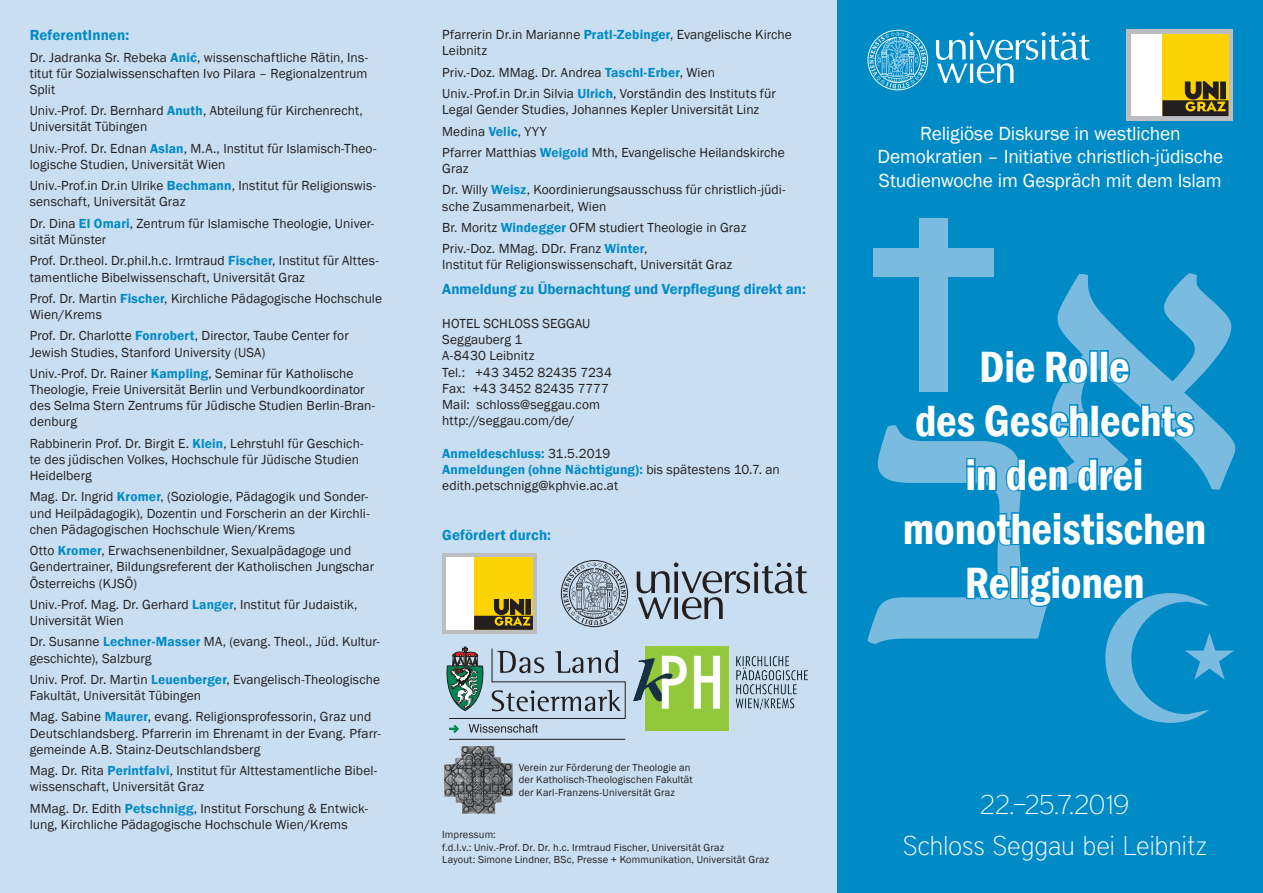
<style>
.page{position:relative;width:1263px;height:893px;background:#fff}
.page>*{position:absolute;margin:0;border:0;box-sizing:border-box;transform-origin:0 0}
.t1{font:600 condensed 45px/54px "Franklin Gothic";letter-spacing:-.005em;color:#fff;text-align:center}
.t2{font:100 27px/41px "District";letter-spacing:-.01em;color:#fff;text-align:center}
.t3{font:19.5px/23.4px "Franklin Gothic";letter-spacing:-.01em;color:#fff;text-align:center}
.t4{font:600 15px "Franklin Gothic";color:#008bc7}
.t5{font:13.5px/16.2px "Franklin Gothic";letter-spacing:.005em;color:#231f20}
.t6{font:10.5px/12.6px "Franklin Gothic";letter-spacing:.015em;color:#231f20}
.s1{font-weight:600;color:#008bc7}
</style>
<div class="page">
<div style="left:0;top:0;width:838px;height:893px;background:#c9def0"></div>
<div style="left:838px;top:0;width:425px;height:893px;background:#008bc7"></div>
<div style="left:1127px;top:30px;width:106px;height:91px;background:#bcbdc0"></div>
<div style="left:1131px;top:34px;width:31px;height:82px;background:#fff"></div>
<div style="left:1162px;top:34px;width:66px;height:82px;background:#fed304"></div>
<svg style="left:1162px;top:82px;width:66px;height:34px"></svg>
<svg style="left:867px;top:273px;width:368px;height:371px"></svg>
<div style="left:919px;top:219px;width:28px;height:173px;background:#7bbbe0"></div>
<div style="left:873px;top:248px;width:120px;height:29px;background:#7bbbe0"></div>
<div style="left:442px;top:553px;width:95px;height:81px;background:#bcbdc0"></div>
<div style="left:446px;top:557px;width:28px;height:73px;background:#fff"></div>
<div style="left:474px;top:557px;width:59px;height:73px;background:#fed304"></div>
<svg style="left:474px;top:599px;width:59px;height:31px"></svg>
<hr style="left:449px;top:739px;width:176px;height:1px;background:#231f20">
<svg style="left:446px;top:646px;width:180px;height:87px"></svg>
<img style="left:443px;top:745px;width:70px;height:69px">
<svg style="left:867px;top:30px;width:61px;height:60px"></svg>
<svg style="left:936px;top:32px;width:154px;height:51px"></svg>
<svg style="left:561px;top:560px;width:67px;height:67px"></svg>
<svg style="left:637px;top:562px;width:170px;height:57px"></svg>
<img style="left:633px;top:646px;width:175px;height:84px">
<svg style="left:979px;top:348px;width:59px;height:37px"></svg>
<svg style="left:1044px;top:348px;width:46px;height:37px"></svg>
<div style="left:1089px;top:350px;width:9px;height:33px;border:3px solid #008bc7"></div>
<div style="left:1099px;top:350px;width:10px;height:33px;border:3px solid #008bc7"></div>
<svg style="left:1107px;top:356px;width:25px;height:29px"></svg>
<svg style="left:913px;top:402px;width:178px;height:37px"></svg>
<div style="left:1090px;top:404px;width:9px;height:33px;border:3px solid #008bc7"></div>
<svg style="left:1098px;top:403px;width:99px;height:37px"></svg>
<svg style="left:965px;top:456px;width:33px;height:37px"></svg>
<svg style="left:1004px;top:456px;width:140px;height:40px"></svg>
<svg style="left:902px;top:510px;width:305px;height:38px"></svg>
<svg style="left:964px;top:564px;width:48px;height:37px"></svg>
<div style="left:1010px;top:566px;width:9px;height:33px;border:3px solid #008bc7"></div>
<svg style="left:1019px;top:564px;width:215px;height:159px"></svg>
<p class="t4" style="left:30px;top:26px;width:101px">ReferentInnen:</p>
<p class="t5" style="left:30px;top:49px;width:340px;text-align:justify">Dr. Jadranka Sr. Rebeka <span class="s1">Anić</span>, wissenschaftliche Rätin, Ins&shy;titut für Sozialwissenschaften Ivo Pilara – Regionalzentrum Split</p>
<p class="t5" style="left:30px;top:103px;width:335px">Univ.-Prof. Dr. Bernhard <span class="s1">Anuth</span>, Abteilung für Kirchenrecht,<br>Universität Tübingen</p>
<p class="t5" style="left:30px;top:140px;width:348px">Univ.-Prof. Dr. Ednan <span class="s1">Aslan</span>, M.A., Institut für Islamisch-Theo&shy;logische Studien, Universität Wien</p>
<p class="t5" style="left:30px;top:178px;width:348px">Univ.-Prof.in Dr.in Ulrike <span class="s1">Bechmann</span>, Institut für Religionswis&shy;senschaft, Universität Graz</p>
<p class="t5" style="left:30px;top:215px;width:346px">Dr. Dina <span class="s1">El Omari</span>, Zentrum für Islamische Theologie, Univer&shy;sität Münster</p>
<p class="t5" style="left:30px;top:253px;width:351px">Prof. Dr.theol. Dr.phil.h.c. Irmtraud <span class="s1">Fischer</span>, Institut für Alttes&shy;tamentliche Bibelwissenschaft, Universität Graz</p>
<p class="t5" style="left:30px;top:290px;width:354px">Prof. Dr. Martin <span class="s1">Fischer</span>, Kirchliche Pädagogische Hochschule<br>Wien/Krems</p>
<p class="t5" style="left:30px;top:328px;width:320px">Prof. Dr. Charlotte <span class="s1">Fonrobert</span>, Director, Taube Center for<br>Jewish Studies, Stanford University (USA)</p>
<p class="t5" style="left:30px;top:365px;width:347px">Univ.-Prof. Dr. Rainer <span class="s1">Kampling</span>, Seminar für Katholische Theologie, Freie Universität Berlin und Verbundkoordinator des Selma Stern Zentrums für Jüdische Studien Berlin-Bran&shy;denburg</p>
<p class="t5" style="left:30px;top:435px;width:335px">Rabbinerin Prof. Dr. Birgit E. <span class="s1">Klein</span>, Lehrstuhl für Geschich&shy;te des jüdischen Volkes, Hochschule für Jüdische Studien<br>Heidelberg</p>
<p class="t5" style="left:30px;top:489px;width:341px;text-align:justify">Mag. Dr. Ingrid <span class="s1">Kromer</span>, (Soziologie, Pädagogik und Sonder&shy;und Heilpädagogik), Dozentin und Forscherin an der Kirchli&shy;chen Pädagogischen Hochschule Wien/Krems</p>
<p class="t5" style="left:30px;top:543px;width:346px">Otto <span class="s1">Kromer</span>, Erwachsenenbildner, Sexualpädagoge und<br>Gendertrainer, Bildungsreferent der Katholischen Jungschar<br>Österreichs (KJSÖ)</p>
<p class="t5" style="left:30px;top:597px;width:329px">Univ.-Prof. Mag. Dr. Gerhard <span class="s1">Langer</span>, Institut für Judaistik,<br>Universität Wien</p>
<p class="t5" style="left:30px;top:634px;width:352px">Dr. Susanne <span class="s1">Lechner-Masser</span> MA, (evang. Theol., Jüd. Kultur&shy;geschichte), Salzburg</p>
<p class="t5" style="left:30px;top:672px;width:352px">Univ. Prof. Dr. Martin <span class="s1">Leuenberger</span>, Evangelisch-Theologische<br>Fakultät, Universität Tübingen</p>
<p class="t5" style="left:30px;top:709px;width:353px">Mag. Sabine <span class="s1">Maurer</span>, evang. Religionsprofessorin, Graz und<br>Deutschlandsberg. Pfarrerin im Ehrenamt in der Evang. Pfarr&shy;gemeinde A.B. Stainz-Deutschlandsberg</p>
<p class="t5" style="left:30px;top:763px;width:349px">Mag. Dr. Rita <span class="s1">Perintfalvi</span>, Institut für Alttestamentliche Bibel&shy;wissenschaft, Universität Graz</p>
<p class="t5" style="left:30px;top:800px;width:340px">MMag. Dr. Edith <span class="s1">Petschnigg</span>, Institut Forschung &amp; Entwick&shy;lung, Kirchliche Pädagogische Hochschule Wien/Krems</p>
<p class="t5" style="left:442px;top:27px;width:351px">Pfarrerin Dr.in Marianne <span class="s1">Pratl-Zebinger</span>, Evangelische Kirche<br>Leibnitz</p>
<p class="t5" style="left:442px;top:62px;width:335px;line-height:21.3px">Priv.-Doz. MMag. Dr. Andrea <span class="s1">Taschl-Erber</span>, Wien<br>Univ.-Prof.in Dr.in Silvia <span class="s1">Ulrich</span>, Vorständin des Instituts für</p>
<p class="t5" style="left:442px;top:99px;width:344px;line-height:21.3px">Legal Gender Studies, Johannes Kepler Universität Linz<br>Medina <span class="s1">Velic</span>, YYY<br>Pfarrer Matthias <span class="s1">Weigold</span> Mth, Evangelische Heilandskirche</p>
<p class="t5" style="left:442px;top:158px;width:345px;line-height:21.3px">Graz<br>Dr. Willy <span class="s1">Weisz</span>, Koordinierungsausschuss für christlich-jüdi-</p>
<p class="t5" style="left:442px;top:196px;width:306px;line-height:21.3px">sche Zusammenarbeit, Wien<br>Br. Moritz <span class="s1">Windegger</span> OFM studiert Theologie in Graz<br>Priv.-Doz. MMag. DDr. Franz <span class="s1">Winter</span>,</p>
<p class="t5" style="left:442px;top:257px;width:291px">Institut für Religionswissenschaft, Universität Graz</p>
<p class="t4" style="left:442px;top:279px;width:365px">Anmeldung zu Übernachtung und Verpflegung direkt an:</p>
<p class="t5" style="left:442px;top:316px;width:171px">HOTEL SCHLOSS SEGGAU<br>Seggauberg 1<br>A-8430 Leibnitz<br>Tel.: +43 3452 82435 7234<br>Fax: +43 3452 82435 7777<br>Mail: schloss@seggau.com http://seggau.com/de/</p>
<p class="t5" style="left:442px;top:445px;width:339px"><span class="s1">Anmeldeschluss:</span> 31.5.2019<br><span class="s1">Anmeldungen (ohne Nächtigung):</span> bis spätestens 10.7. an edith.petschnigg@kphvie.ac.at</p>
<p class="t4" style="left:442px;top:526px;width:110px">Gefördert durch:</p>
<p class="t6" style="left:519px;top:761px;width:176px">Verein zur Förderung der Theologie an der Katholisch-Theologischen Fakultät der Karl-Franzens-Universität Graz</p>
<p class="t6" style="left:442px;top:828px;width:328px">Impressum:<br>f.d.I.v.: Univ.-Prof. Dr. Dr. h.c. Irmtraud Fischer, Universität Graz<br>Layout: Simone Lindner, BSc, Presse + Kommunikation, Universität Graz</p>
<h3 class="t3" style="left:877px;top:122px;width:347px">Religiöse Diskurse in westlichen<br>Demokratien – Initiative christlich-jüdische<br>Studienwoche im Gespräch mit dem Islam</h3>
<h1 class="t1" style="left:903px;top:339px;width:305px">Die Rolle<br>des Geschlechts in den drei monotheistischen<br>Religionen</h1>
<h2 class="t2" style="left:903px;top:783px;width:305px">22.–25.7.2019<br>Schloss Seggau bei Leibnitz</h2>
</div>
